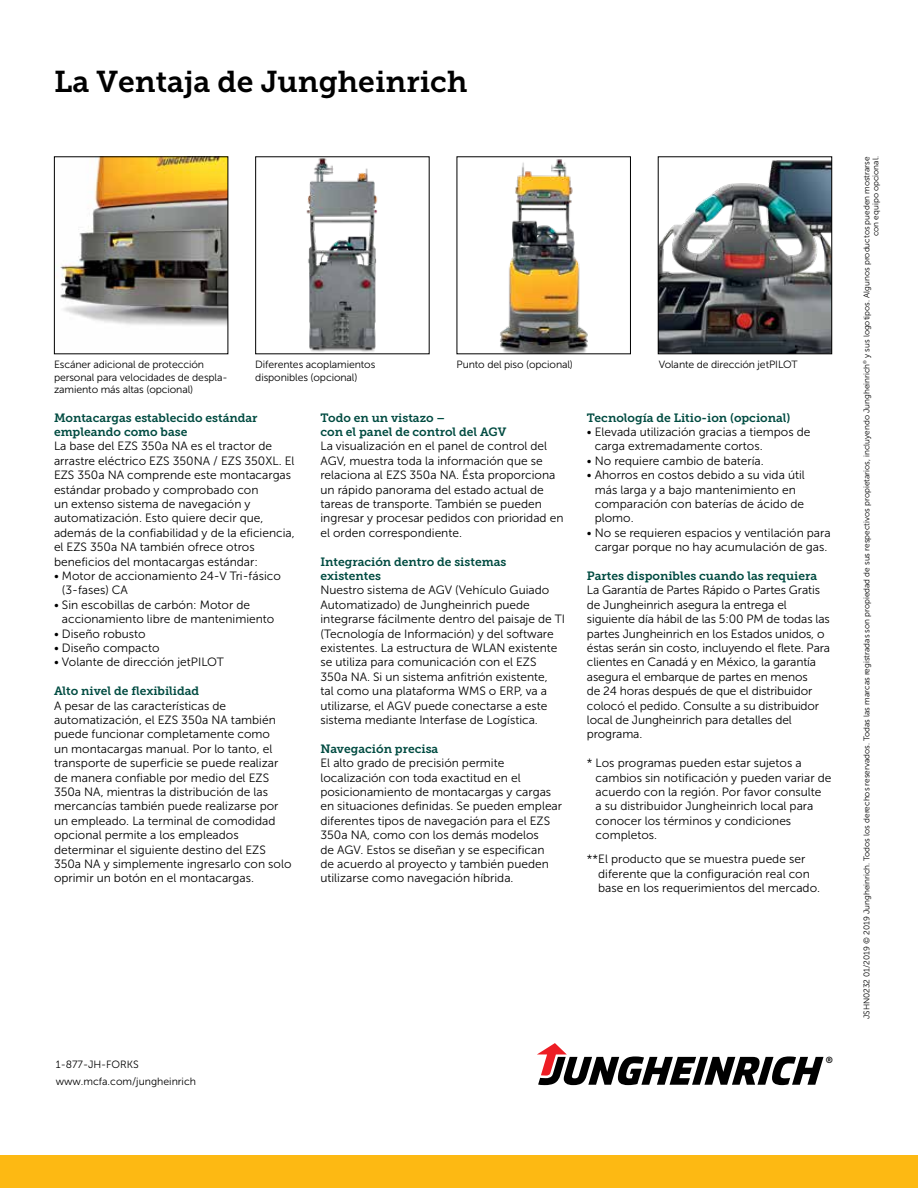
<style>
.page{position:relative;width:918px;height:1188px;background:#fff}
.page>*{position:absolute;margin:0;border:0;box-sizing:border-box;transform-origin:0 0}
.t1{font:30px "Museo Slab 700";color:#000}
.t2{font:12px/14.4px "Museo Sans 300";color:#000}
.t3{font:12px/14.4px "Museo Slab 700";color:#004b41}
.t4{font:10.5px/12.6px "Museo Sans 300";letter-spacing:-.01em;color:#000}
.t5{font:8.85px "Museo Sans 700";color:#000}
.t6{font:8.25px/9px "Museo Sans 300";color:#000;text-align:right}
</style>
<div class="page">
<div style="left:0;top:1155px;width:918px;height:33px;background:#fdb913"></div>
<svg style="left:537px;top:1043px;width:287px;height:42px"></svg>
<img style="left:60px;top:158px;width:166px;height:168px">
<div style="left:54px;top:156px;width:174px;height:198px;border:1px solid #000"></div>
<img style="left:500px;top:159px;width:88px;height:193px">
<div style="left:457px;top:156px;width:174px;height:198px;border:1px solid #000"></div>
<img style="left:660px;top:160px;width:170px;height:192px">
<div style="left:658px;top:156px;width:174px;height:198px;border:1px solid #000"></div>
<img style="left:306px;top:158px;width:72px;height:194px">
<h1 class="t1" style="left:54px;top:64px;width:415px">La Ventaja de Jungheinrich</h1>
<p class="t4" style="left:54px;top:358px;width:175px">Escáner adicional de protección personal para velocidades de despla&shy;zamiento más altas (opcional)</p>
<p class="t4" style="left:255px;top:358px;width:122px">Diferentes acoplamientos disponibles (opcional)</p>
<p class="t4" style="left:457px;top:358px;width:118px">Punto del piso (opcional)</p>
<p class="t4" style="left:659px;top:358px;width:140px">Volante de dirección jetPILOT</p>
<p class="t3" style="left:54px;top:410px;width:205px">Montacargas establecido estándar empleando como base</p>
<p class="t2" style="left:54px;top:439px;width:242px">La base del EZS 350a NA es el tractor de arrastre eléctrico EZS 350NA / EZS 350XL. El EZS 350a NA comprende este montacargas estándar probado y comprobado con<br>un extenso sistema de navegación y automatización. Esto quiere decir que, además de la confiabilidad y de la eficiencia, el EZS 350a NA también ofrece otros beneficios del montacargas estándar:</p>
<p class="t2" style="left:62px;top:569px;width:220px;text-indent:-8px">• Motor de accionamiento 24-V Tri-fásico (3-fases) CA</p>
<p class="t2" style="left:62px;top:598px;width:214px;text-indent:-8px">• Sin escobillas de carbón: Motor de accionamiento libre de mantenimiento</p>
<p class="t2" style="left:54px;top:626px;width:93px">• Diseño robusto</p>
<p class="t2" style="left:54px;top:641px;width:107px">• Diseño compacto</p>
<p class="t2" style="left:54px;top:655px;width:172px">• Volante de dirección jetPILOT</p>
<p class="t3" style="left:54px;top:684px;width:147px">Alto nivel de flexibilidad</p>
<p class="t2" style="left:54px;top:698px;width:239px">A pesar de las características de automatización, el EZS 350a NA también puede funcionar completamente como<br>un montacargas manual. Por lo tanto, el transporte de superficie se puede realizar de manera confiable por medio del EZS 350a NA, mientras la distribución de las mercancías también puede realizarse por un empleado. La terminal de comodidad opcional permite a los empleados determinar el siguiente destino del EZS 350a NA y simplemente ingresarlo con solo oprimir un botón en el montacargas.</p>
<p class="t3" style="left:320px;top:410px;width:187px">Todo en un vistazo –<br>con el panel de control del AGV</p>
<p class="t2" style="left:320px;top:439px;width:245px">La visualización en el panel de control del AGV, muestra toda la información que se relaciona al EZS 350a NA. Ésta proporciona un rápido panorama del estado actual de tareas de transporte. También se pueden ingresar y procesar pedidos con prioridad en el orden correspondiente.</p>
<p class="t3" style="left:320px;top:554px;width:187px">Integración dentro de sistemas existentes</p>
<p class="t2" style="left:320px;top:583px;width:246px">Nuestro sistema de AGV (Vehículo Guiado Automatizado) de Jungheinrich puede integrarse fácilmente dentro del paisaje de TI (Tecnología de Información) y del software existentes. La estructura de WLAN existente se utiliza para comunicación con el EZS 350a NA. Si un sistema anfitrión existente,<br>tal como una plataforma WMS o ERP, va a utilizarse, el AGV puede conectarse a este sistema mediante Interfase de Logística.</p>
<p class="t3" style="left:320px;top:741px;width:119px">Navegación precisa</p>
<p class="t2" style="left:320px;top:756px;width:243px">El alto grado de precisión permite localización con toda exactitud en el posicionamiento de montacargas y cargas en situaciones definidas. Se pueden emplear diferentes tipos de navegación para el EZS 350a NA, como con los demás modelos<br>de AGV. Estos se diseñan y se especifican<br>de acuerdo al proyecto y también pueden utilizarse como navegación híbrida.</p>
<p class="t3" style="left:587px;top:410px;width:205px">Tecnología de Litio-ion (opcional)</p>
<p class="t2" style="left:595px;top:425px;width:217px;text-indent:-8px">• Elevada utilización gracias a tiempos de carga extremadamente cortos.</p>
<p class="t2" style="left:587px;top:454px;width:178px">• No requiere cambio de batería.</p>
<p class="t2" style="left:595px;top:468px;width:212px;text-indent:-8px">• Ahorros en costos debido a su vida útil más larga y a bajo mantenimiento en comparación con baterías de ácido de plomo.</p>
<p class="t2" style="left:587px;top:526px;width:245px;text-align:center">• No se requieren espacios y ventilación para cargar porque no hay acumulación de gas.</p>
<p class="t3" style="left:587px;top:569px;width:232px">Partes disponibles cuando las requiera</p>
<p class="t2" style="left:587px;top:583px;width:245px">La Garantía de Partes Rápido o Partes Gratis de Jungheinrich asegura la entrega el siguiente día hábil de las 5:00 PM de todas las partes Jungheinrich en los Estados unidos, o éstas serán sin costo, incluyendo el flete. Para clientes en Canadá y en México, la garantía asegura el embarque de partes en menos<br>de 24 horas después de que el distribuidor colocó el pedido. Consulte a su distribuidor local de Jungheinrich para detalles del programa.</p>
<p class="t2" style="left:596px;top:756px;width:237px;text-indent:-9px">* Los programas pueden estar sujetos a cambios sin notificación y pueden variar de acuerdo con la región. Por favor consulte<br>a su distribuidor Jungheinrich local para conocer los términos y condiciones completos.</p>
<p class="t2" style="left:598px;top:852px;width:223px;text-indent:-11px">**El producto que se muestra puede ser diferente que la configuración real con base en los requerimientos del mercado.</p>
<p class="t4" style="left:56px;top:1057px;width:142px;line-height:16.5px">1-877-JH-FORKS www.mcfa.com/jungheinrich</p>
<p class="t5" style="left:826px;top:1055px;width:9px">®</p>
<p class="t6" style="left:862px;top:1019px;width:864px;rotate:-90deg">JSHN0232 01/2019 © 2019 Jungheinrich. Todos los derechos reservados. Todas las marcas registradas son propiedad de sus respectivos propietarios, incluyendo Jungheinrich<sup>®</sup> y sus logotipos. Algunos productos pueden mostrarse con equipo opcional.</p>
</div>
